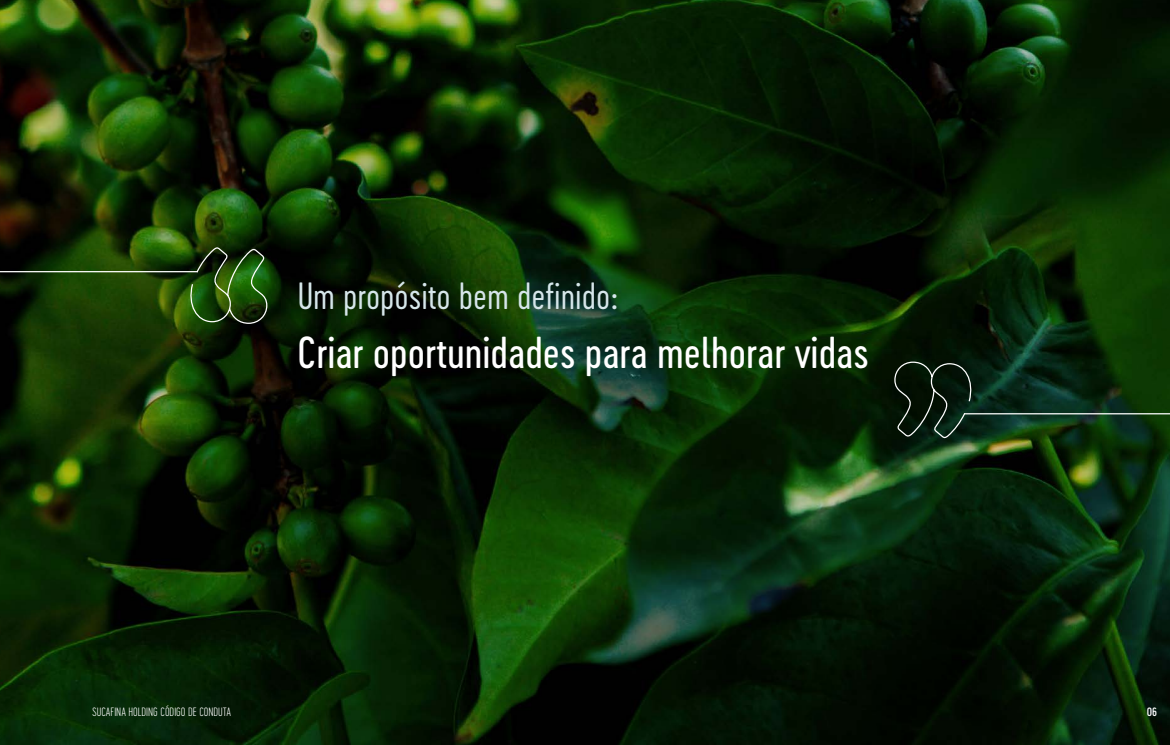
<style>
.page{position:relative;width:1170px;height:745px;background:#fff}
.page>*{position:absolute;margin:0;border:0;box-sizing:border-box;transform-origin:0 0}
.t1{font:41.75px "Cervo Neue Regular Neue";color:#fff}
.t2{font:35.38px "Cervo Neue Light Neue";color:#d6e6ea}
.t3{font:11.25px "Cervo Neue Thin Neue";color:#fff}
.t4{font:11.25px "Cervo Neue Medium Neue";color:#fff}
</style>
<div class="page">
<img style="left:0;top:0;width:1169px;height:744px">
<hr style="left:0;top:271px;width:198px;height:1px;background:#fff">
<img style="left:187px;top:247px;width:81px;height:77px">
<hr style="left:963px;top:413px;width:206px;height:1px;background:#fff">
<svg style="left:893px;top:361px;width:81px;height:77px;background:#15271a"></svg>
<p class="t2" style="left:298px;top:273px;width:322px">Um propósito bem definido:</p>
<p class="t1" style="left:297px;top:325px;width:572px">Criar oportunidades para melhorar vidas</p>
<p class="t3" style="left:92px;top:704px;width:140px">SUCAFINA HOLDING CÓDIGO DE CONDUTA</p>
<p class="t4" style="left:1146px;top:704px;width:12px">06</p>
</div>
